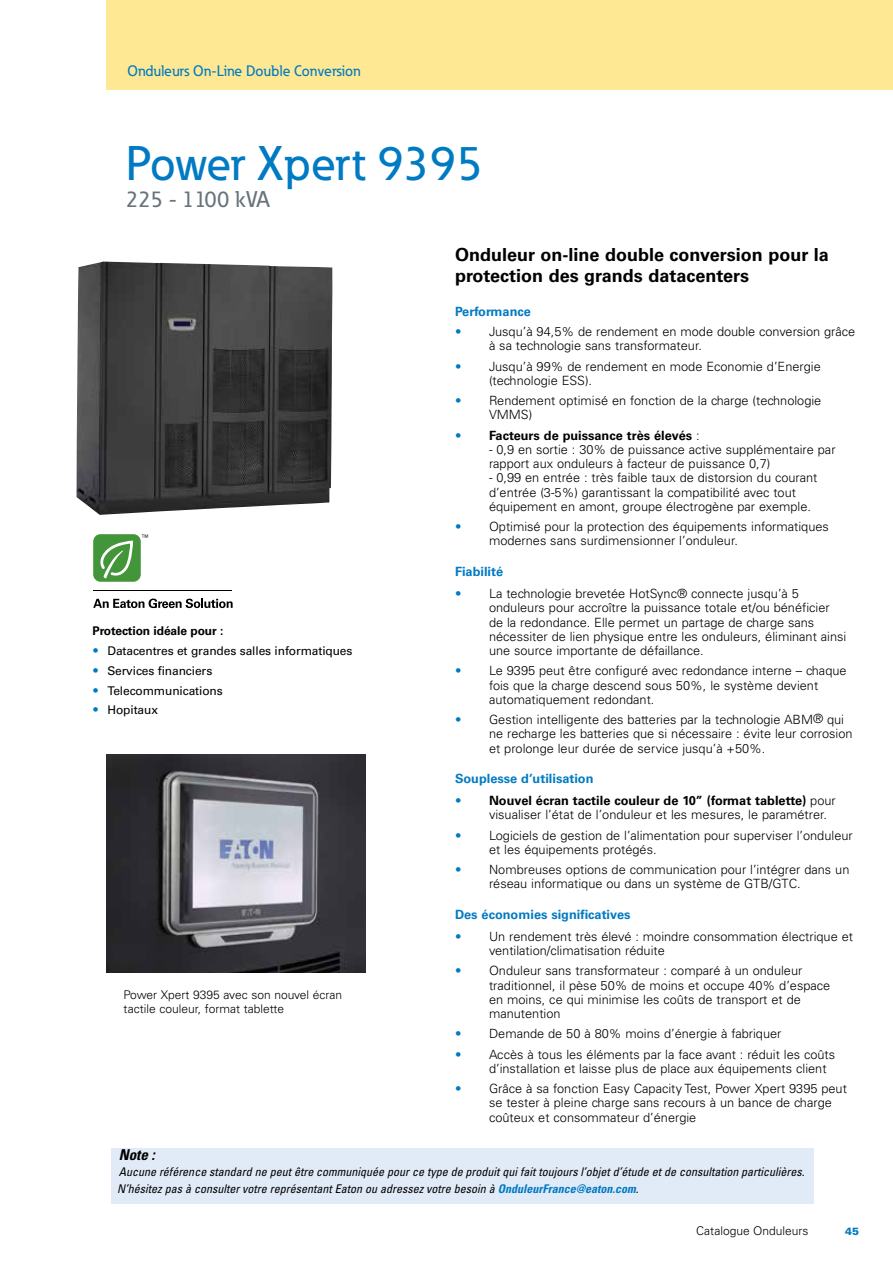
<style>
.page{position:relative;width:893px;height:1263px;background:#fff}
.page>*{position:absolute;margin:0;border:0;box-sizing:border-box;transform-origin:0 0}
.t1{font:500 48px "Eaton";color:#007ac2}
.t2{font:500 22.5px "Eaton";color:#68737a}
.t3{font:700 18px/21px "Univers LT";color:#000}
.t4{font:500 15px "Eaton";color:#007ac2}
.t5{font:italic 700 condensed 15px "Univers LT";color:#000}
.t6{font:300 12.75px/14.2px "Univers LT";color:#000}
.t7{font:700 12.75px "Univers LT";color:#007ac2}
.t8{font:700 12.75px "Univers LT";color:#000}
.t9{font:italic condensed 12px/16.2px "Univers LT";color:#000}
.t10{font:12px "Univers LT";letter-spacing:-.01em;color:#000}
.t11{font:300 12px/13.8px "Univers LT";color:#000}
.t12{font:700 12px "Univers LT";letter-spacing:-.01em;color:#000}
.t13{font:900 10.5px "Univers LT";color:#007ac2}
.t14{font:9px "Univers";color:#000}
.s1{font-weight:300;font-size:12.75px;color:#007ac2}
.s2{color:#007ac2}
.s3{font-weight:300;color:#007ac2}
.s4{font-weight:300}
.s5{font-weight:700}
.s6{font-weight:700;color:#007ac2}
</style>
<div class="page">
<img style="left:77px;top:261px;width:255px;height:254px">
<svg style="left:93px;top:534px;width:48px;height:48px;background:#64a75c"></svg>
<svg style="left:93px;top:598px;width:140px;height:10px"></svg>
<hr style="left:93px;top:590px;width:139px;height:1px;background:#000">
<img style="left:106px;top:754px;width:260px;height:218px">
<div style="left:107px;top:0;width:786px;height:90px;background:#ffe894"></div>
<div style="left:111px;top:1148px;width:703px;height:55px;background:#e1eaf7"></div>
<p class="t4" style="left:128px;top:61px;width:235px">Onduleurs On-Line Double Conversion</p>
<h1 class="t1" style="left:126px;top:134px;width:358px">Power Xpert 9395</h1>
<h2 class="t2" style="left:126px;top:185px;width:145px">225 - 1100 kVA</h2>
<p class="t14" style="left:141px;top:532px;width:10px">™</p>
<p class="t12" style="left:92px;top:624px;width:133px">Protection idéale pour :</p>
<p class="t10" style="left:92px;top:644px;width:262px"><span class="s1">•</span> Datacentres et grandes salles informatiques</p>
<p class="t10" style="left:92px;top:663px;width:121px"><span class="s1">•</span> Services financiers</p>
<p class="t10" style="left:92px;top:683px;width:132px"><span class="s1">•</span> Telecommunications</p>
<p class="t10" style="left:92px;top:703px;width:67px"><span class="s1">•</span> Hopitaux</p>
<p class="t11" style="left:124px;top:987px;width:220px">Power Xpert 9395 avec son nouvel écran tactile couleur, format tablette</p>
<h3 class="t3" style="left:455px;top:245px;width:375px">Onduleur on-line double conversion pour la protection des grands datacenters</h3>
<p class="t7" style="left:455px;top:304px;width:77px">Performance</p>
<p class="t6" style="left:489px;top:325px;width:368px;text-indent:-34px"><span class="s2">•</span> Jusqu’à 94,5% de rendement en mode double conversion grâce à sa technologie sans transformateur.</p>
<p class="t6" style="left:489px;top:359px;width:333px;text-indent:-34px"><span class="s2">•</span> Jusqu’à 99% de rendement en mode Economie d’Energie (technologie ESS).</p>
<p class="t6" style="left:489px;top:394px;width:334px;text-indent:-34px"><span class="s2">•</span> Rendement optimisé en fonction de la charge (technologie<br>VMMS)</p>
<p class="t8" style="left:455px;top:428px;width:246px"><span class="s3">•</span> Facteurs de puissance très élevés <span class="s4">:</span></p>
<p class="t6" style="left:489px;top:442px;width:348px">- 0,9 en sortie : 30% de puissance active supplémentaire par rapport aux onduleurs à facteur de puissance 0,7)</p>
<p class="t6" style="left:489px;top:471px;width:330px">- 0,99 en entrée : très faible taux de distorsion du courant d’entrée (3-5%) garantissant la compatibilité avec tout équipement en amont, groupe électrogène par exemple.</p>
<p class="t6" style="left:489px;top:520px;width:341px;text-indent:-34px"><span class="s2">•</span> Optimisé pour la protection des équipements informatiques modernes sans surdimensionner l’onduleur.</p>
<p class="t7" style="left:455px;top:564px;width:50px">Fiabilité</p>
<p class="t6" style="left:489px;top:586px;width:359px;text-indent:-34px"><span class="s2">•</span> La technologie brevetée HotSync® connecte jusqu’à 5 onduleurs pour accroître la puissance totale et/ou bénéficier de la redondance. Elle permet un partage de charge sans nécessiter de lien physique entre les onduleurs, éliminant ainsi une source importante de défaillance.</p>
<p class="t6" style="left:489px;top:664px;width:359px;text-indent:-34px"><span class="s2">•</span> Le 9395 peut être configuré avec redondance interne – chaque fois que la charge descend sous 50%, le système devient automatiquement redondant.</p>
<p class="t6" style="left:489px;top:712px;width:365px;text-indent:-34px"><span class="s2">•</span> Gestion intelligente des batteries par la technologie ABM® qui ne recharge les batteries que si nécessaire : évite leur corrosion et prolonge leur durée de service jusqu’à +50%.</p>
<p class="t7" style="left:455px;top:771px;width:140px">Souplesse d’utilisation</p>
<p class="t6" style="left:489px;top:793px;width:348px;text-indent:-34px"><span class="s2">•</span> <span class="s5">Nouvel écran tactile couleur de 10” (format tablette)</span> pour visualiser l’état de l’onduleur et les mesures, le paramétrer.</p>
<p class="t6" style="left:489px;top:828px;width:365px;text-indent:-34px"><span class="s2">•</span> Logiciels de gestion de l’alimentation pour superviser l’onduleur et les équipements protégés.</p>
<p class="t6" style="left:489px;top:862px;width:362px;text-indent:-34px"><span class="s2">•</span> Nombreuses options de communication pour l’intégrer dans un réseau informatique ou dans un système de GTB/GTC.</p>
<p class="t7" style="left:455px;top:907px;width:177px">Des économies significatives</p>
<p class="t6" style="left:489px;top:929px;width:365px;text-indent:-34px"><span class="s2">•</span> Un rendement très élevé : moindre consommation électrique et ventilation/climatisation réduite</p>
<p class="t6" style="left:489px;top:964px;width:343px;text-indent:-34px"><span class="s2">•</span> Onduleur sans transformateur : comparé à un onduleur traditionnel, il pèse 50% de moins et occupe 40% d’espace en moins, ce qui minimise les coûts de transport et de manutention</p>
<p class="t6" style="left:455px;top:1027px;width:328px"><span class="s2">•</span> Demande de 50 à 80% moins d’énergie à fabriquer</p>
<p class="t6" style="left:489px;top:1047px;width:348px;text-indent:-34px"><span class="s2">•</span> Accès à tous les éléments par la face avant : réduit les coûts d’installation et laisse plus de place aux équipements client</p>
<p class="t6" style="left:489px;top:1081px;width:359px;text-indent:-34px"><span class="s2">•</span> Grâce à sa fonction Easy Capacity Test, Power Xpert 9395 peut se tester à pleine charge sans recours à un bance de charge coûteux et consommateur d’énergie</p>
<p class="t5" style="left:119px;top:1145px;width:38px">Note :</p>
<p class="t9" style="left:117px;top:1164px;width:689px">Aucune référence standard ne peut être communiquée pour ce type de produit qui fait toujours l’objet d’étude et de consultation particulières.<br>N’hésitez pas à consulter votre représentant Eaton ou adressez votre besoin à <span class="s6">OnduleurFrance@eaton.com</span>.</p>
<p class="t11" style="left:696px;top:1224px;width:114px">Catalogue Onduleurs</p>
<p class="t13" style="left:845px;top:1225px;width:16px">45</p>
</div>
